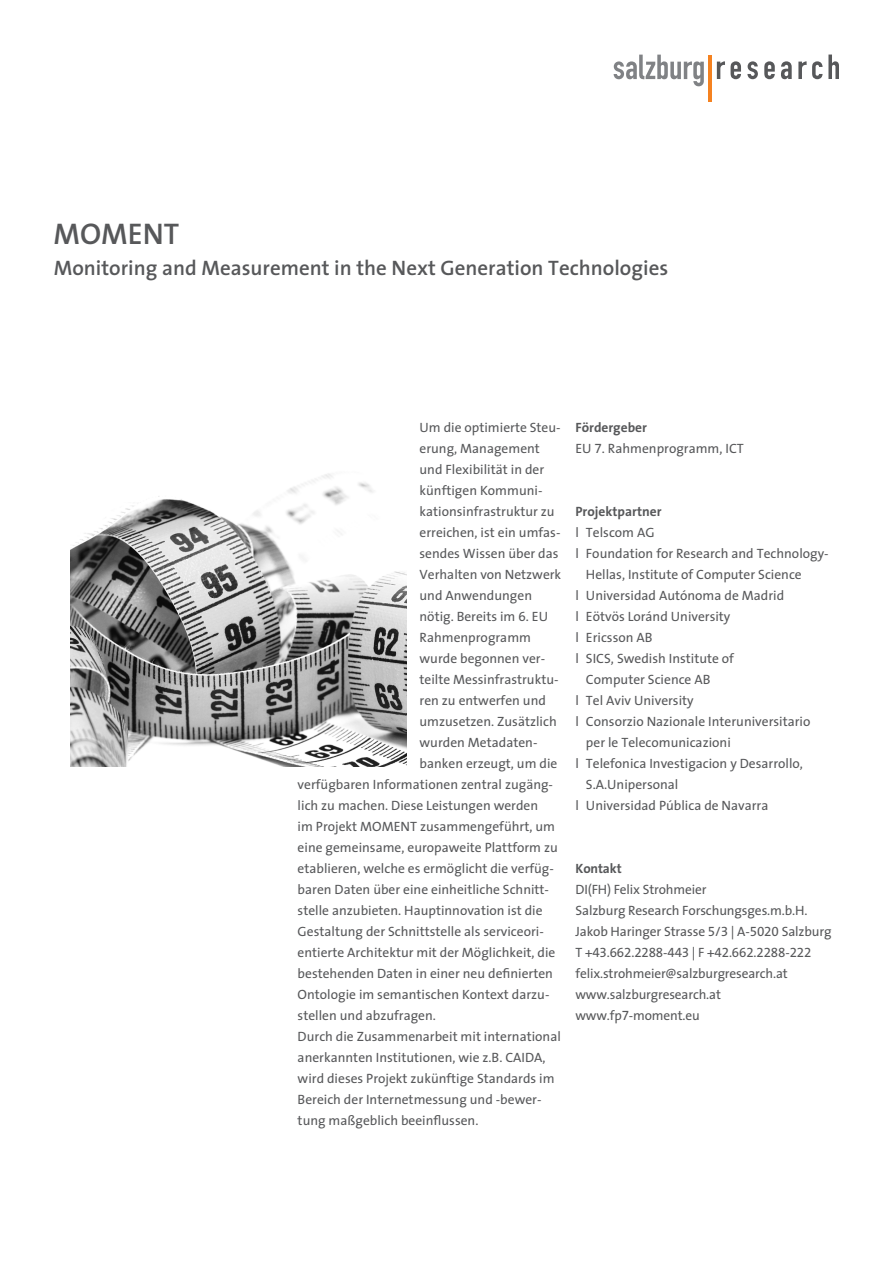
<style>
.page{position:relative;width:893px;height:1263px;background:#fff}
.page>*{position:absolute;margin:0;border:0;box-sizing:border-box;transform-origin:0 0}
.heading1{font:700 30px "The Sans SN Semi";color:#57585a}
.Überschrift_1{font:700 21px "The Sans SN Semi";color:#57585a}
.Aufzählungen{font:13.5px/21px "The Sans SN Plain";color:#57585a}
.t1{font:700 13.5px "The Sans SN Bold";color:#57585a}
</style>
<div class="page">
<svg style="left:614px;top:55px;width:90px;height:31px"></svg>
<svg style="left:717px;top:61px;width:8px;height:18px"></svg>
<svg style="left:731px;top:61px;width:10px;height:18px"></svg>
<svg style="left:747px;top:61px;width:11px;height:18px"></svg>
<svg style="left:764px;top:61px;width:11px;height:18px"></svg>
<svg style="left:781px;top:61px;width:11px;height:18px"></svg>
<svg style="left:798px;top:61px;width:24px;height:18px"></svg>
<svg style="left:828px;top:55px;width:11px;height:24px"></svg>
<hr style="left:708px;top:55px;width:4px;height:47px;background:#f58220">
<img style="left:70px;top:473px;width:337px;height:294px">
<p class="heading1" style="left:54px;top:208px;width:127px">MOMENT</p>
<p class="Überschrift_1" style="left:54px;top:250px;width:616px">Monitoring and Measurement in the Next Generation Technologies</p>
<p class="Aufzählungen" style="left:420px;top:417px;width:143px">Um die optimierte Steu-</p>
<p class="Aufzählungen" style="left:420px;top:438px;width:122px">erung, Management</p>
<p class="Aufzählungen" style="left:420px;top:459px;width:126px">und Flexibilität in der</p>
<p class="Aufzählungen" style="left:420px;top:480px;width:124px">künftigen Kommuni-</p>
<p class="Aufzählungen" style="left:420px;top:501px;width:137px">kationsinfrastruktur zu</p>
<p class="Aufzählungen" style="left:420px;top:522px;width:142px">erreichen, ist ein umfas-</p>
<p class="Aufzählungen" style="left:420px;top:543px;width:140px">sendes Wissen über das</p>
<p class="Aufzählungen" style="left:420px;top:564px;width:143px">Verhalten von Netzwerk</p>
<p class="Aufzählungen" style="left:420px;top:585px;width:114px">und Anwendungen</p>
<p class="Aufzählungen" style="left:420px;top:606px;width:130px">nötig. Bereits im 6. EU</p>
<p class="Aufzählungen" style="left:420px;top:627px;width:113px">Rahmenprogramm</p>
<p class="Aufzählungen" style="left:420px;top:648px;width:127px">wurde begonnen ver-</p>
<p class="Aufzählungen" style="left:420px;top:669px;width:141px">teilte Messinfrastruktu-</p>
<p class="Aufzählungen" style="left:420px;top:690px;width:128px">ren zu entwerfen und</p>
<p class="Aufzählungen" style="left:420px;top:711px;width:139px">umzusetzen. Zusätzlich</p>
<p class="Aufzählungen" style="left:420px;top:732px;width:119px">wurden Metadaten-</p>
<p class="Aufzählungen" style="left:420px;top:753px;width:139px">banken erzeugt, um die</p>
<p class="Aufzählungen" style="left:298px;top:774px;width:257px">verfügbaren Informationen zentral zugäng-</p>
<p class="Aufzählungen" style="left:298px;top:795px;width:242px">lich zu machen. Diese Leistungen werden</p>
<p class="Aufzählungen" style="left:298px;top:816px;width:259px">im Projekt MOMENT zusammengeführt, um</p>
<p class="Aufzählungen" style="left:298px;top:837px;width:262px">eine gemeinsame, europaweite Plattform zu</p>
<p class="Aufzählungen" style="left:298px;top:858px;width:258px">etablieren, welche es ermöglicht die verfüg-</p>
<p class="Aufzählungen" style="left:298px;top:879px;width:253px">baren Daten über eine einheitliche Schnitt-</p>
<p class="Aufzählungen" style="left:298px;top:900px;width:246px">stelle anzubieten. Hauptinnovation ist die</p>
<p class="Aufzählungen" style="left:298px;top:921px;width:248px">Gestaltung der Schnittstelle als serviceori-</p>
<p class="Aufzählungen" style="left:298px;top:942px;width:259px">entierte Architektur mit der Möglichkeit, die</p>
<p class="Aufzählungen" style="left:298px;top:963px;width:257px">bestehenden Daten in einer neu definierten</p>
<p class="Aufzählungen" style="left:298px;top:984px;width:253px">Ontologie im semantischen Kontext darzu-</p>
<p class="Aufzählungen" style="left:298px;top:1005px;width:140px">stellen und abzufragen.</p>
<p class="Aufzählungen" style="left:298px;top:1026px;width:265px">Durch die Zusammenarbeit mit international anerkannten Institutionen, wie z.B. CAIDA, wird dieses Projekt zukünftige Standards im Bereich der Internetmessung und -bewer&shy;tung maßgeblich beeinflussen.</p>
<p class="t1" style="left:575px;top:416px;width:73px">Fördergeber</p>
<p class="Aufzählungen" style="left:575px;top:438px;width:170px">EU 7. Rahmenprogramm, ICT</p>
<p class="t1" style="left:575px;top:500px;width:88px">Projektpartner</p>
<p class="Aufzählungen" style="left:575px;top:522px;width:81px">l Telscom AG</p>
<p class="Aufzählungen" style="left:586px;top:543px;width:244px;text-indent:-10px">l Foundation for Research and Technology-<br>Hellas, Institute of Computer Science</p>
<p class="Aufzählungen" style="left:575px;top:585px;width:210px">l Universidad Autónoma de Madrid</p>
<p class="Aufzählungen" style="left:575px;top:606px;width:156px">l Eötvös Loránd University</p>
<p class="Aufzählungen" style="left:575px;top:627px;width:78px">l Ericsson AB</p>
<p class="Aufzählungen" style="left:586px;top:648px;width:150px;text-indent:-10px">l SICS, Swedish Institute of<br>Computer Science AB</p>
<p class="Aufzählungen" style="left:575px;top:690px;width:120px">l Tel Aviv University</p>
<p class="Aufzählungen" style="left:586px;top:711px;width:226px;text-indent:-10px">l Consorzio Nazionale Interuniversitario per le Telecomunicazioni</p>
<p class="Aufzählungen" style="left:586px;top:753px;width:218px;text-indent:-10px">l Telefonica Investigacion y Desarrollo,<br>S.A.Unipersonal</p>
<p class="Aufzählungen" style="left:575px;top:795px;width:194px">l Universidad Pública de Navarra</p>
<p class="t1" style="left:575px;top:857px;width:48px">Kontakt</p>
<p class="Aufzählungen" style="left:575px;top:879px;width:133px">DI(FH) Felix Strohmeier</p>
<p class="Aufzählungen" style="left:575px;top:900px;width:234px">Salzburg Research Forschungsges.m.b.H.</p>
<p class="Aufzählungen" style="left:575px;top:921px;width:258px">Jakob Haringer Strasse 5/3 | A-5020 Salzburg</p>
<p class="Aufzählungen" style="left:575px;top:942px;width:237px">T +43.662.2288-443 | F +42.662.2288-222</p>
<p class="Aufzählungen" style="left:575px;top:963px;width:214px">felix.strohmeier@salzburgresearch.at</p>
<p class="Aufzählungen" style="left:575px;top:984px;width:147px">www.salzburgresearch.at</p>
<p class="Aufzählungen" style="left:575px;top:1005px;width:126px">www.fp7-moment.eu</p>
</div>
